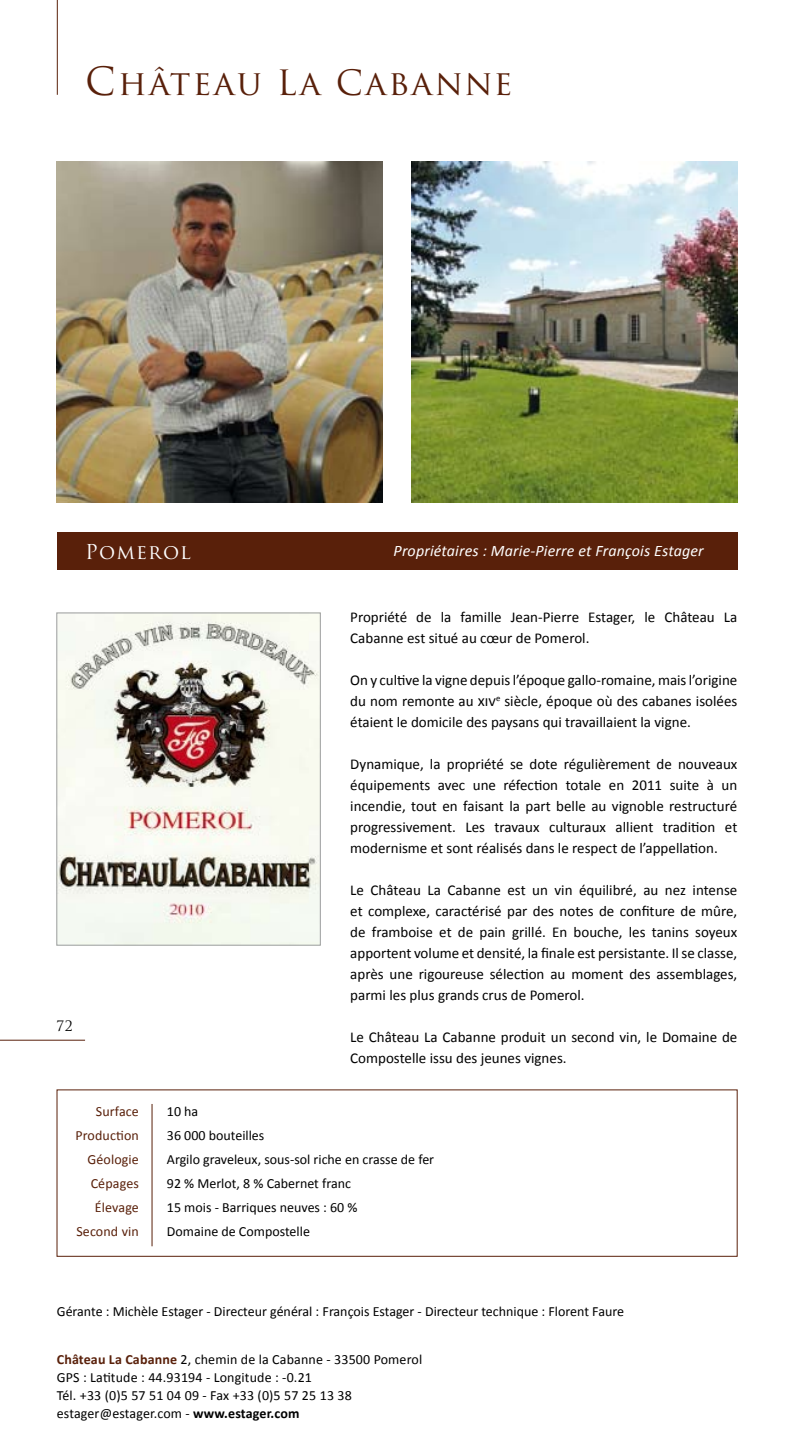
<style>
.page{position:relative;width:794px;height:1446px;background:#fff}
.page>*{position:absolute;margin:0;border:0;box-sizing:border-box;transform-origin:0 0}
.t1{font:34px "Trajan Pro";letter-spacing:.06em;color:#59200a}
.t2{font:20px "Trajan Pro";letter-spacing:.06em;color:#fff}
.t3{font:italic 16px "Calibri";letter-spacing:.01em;color:#fff}
.t4{font:15px/21px "Calibri";color:#000;text-align:justify}
.t5{font:14px/24px "Calibri";color:#000}
.t6{font:14px/24px "Calibri";letter-spacing:.01em;color:#59200a;text-align:right}
.t7{font:14px "Trajan Pro";color:#000}
.s1{font-size:38px}
.s2{font-weight:700;color:#59200a}
.s3{font-weight:700}
</style>
<div class="page">
<hr style="left:0;top:1039px;width:85px;height:1px;background:#59200a">
<div style="left:57px;top:531px;width:680px;height:38px;background:#59200a"></div>
<hr style="left:57px;top:0;width:1px;height:95px;background:#59200a">
<img style="left:59px;top:615px;width:259px;height:328px">
<hr style="left:152px;top:1104px;width:1px;height:142px;background:#59200a">
<img style="left:411px;top:162px;width:326px;height:340px">
<img style="left:57px;top:162px;width:326px;height:340px">
<h1 class="t1" style="left:85px;top:61px;width:429px"><span class="s1">C</span>hâteau La Cabanne</h1>
<h2 class="t2" style="left:85px;top:539px;width:107px">Pomerol</h2>
<p class="t7" style="left:56px;top:1017px;width:18px">72</p>
<p class="t3" style="left:393px;top:540px;width:312px">Propriétaires : Marie-Pierre et François Estager</p>
<p class="t4" style="left:350px;top:606px;width:388px">Propriété de la famille Jean-Pierre Estager, le Château La<br>Cabanne est situé au cœur de Pomerol.</p>
<p class="t4" style="left:350px;top:669px;width:388px">On y cultive la vigne depuis l’époque gallo-romaine, mais l’origine du nom remonte au xiv<sup>e</sup> siècle, époque où des cabanes isolées étaient le domicile des paysans qui travaillaient la vigne.</p>
<p class="t4" style="left:350px;top:753px;width:388px">Dynamique, la propriété se dote régulièrement de nouveaux équipements avec une réfection totale en 2011 suite à un incendie, tout en faisant la part belle au vignoble restructuré progressivement. Les travaux culturaux allient tradition et modernisme et sont réalisés dans le respect de l’appellation.</p>
<p class="t4" style="left:350px;top:879px;width:388px">Le Château La Cabanne est un vin équilibré, au nez intense et complexe, caractérisé par des notes de confiture de mûre, de framboise et de pain grillé. En bouche, les tanins soyeux apportent volume et densité, la finale est persistante. Il se classe, après une rigoureuse sélection au moment des assemblages, parmi les plus grands crus de Pomerol.</p>
<p class="t4" style="left:350px;top:1026px;width:388px">Le Château La Cabanne produit un second vin, le Domaine de<br>Compostelle issu des jeunes vignes.</p>
<p class="t6" style="left:75px;top:1098px;width:65px">Surface<br>Production<br>Géologie<br>Cépages élevage<br>Second vin</p>
<p class="t5" style="left:167px;top:1098px;width:269px">10 ha<br>36 000 bouteilles<br>Argilo graveleux, sous-sol riche en crasse de fer<br>92 % Merlot, 8 % Cabernet franc<br>15 mois - Barriques neuves : 60 %<br>Domaine de Compostelle</p>
<p class="t5" style="left:57px;top:1298px;width:569px">Gérante : Michèle Estager - Directeur général : François Estager - Directeur technique : Florent Faure</p>
<p class="t5" style="left:57px;top:1350px;width:367px;line-height:18px"><span class="s2">Château La Cabanne</span> 2, chemin de la Cabanne - 33500 Pomerol GPS : Latitude : 44.93194 - Longitude : -0.21<br>Tél. +33 (0)5 57 51 04 09 - Fax +33 (0)5 57 25 13 38 estager@estager.com - <span class="s3">www.estager.com</span></p>
</div>
